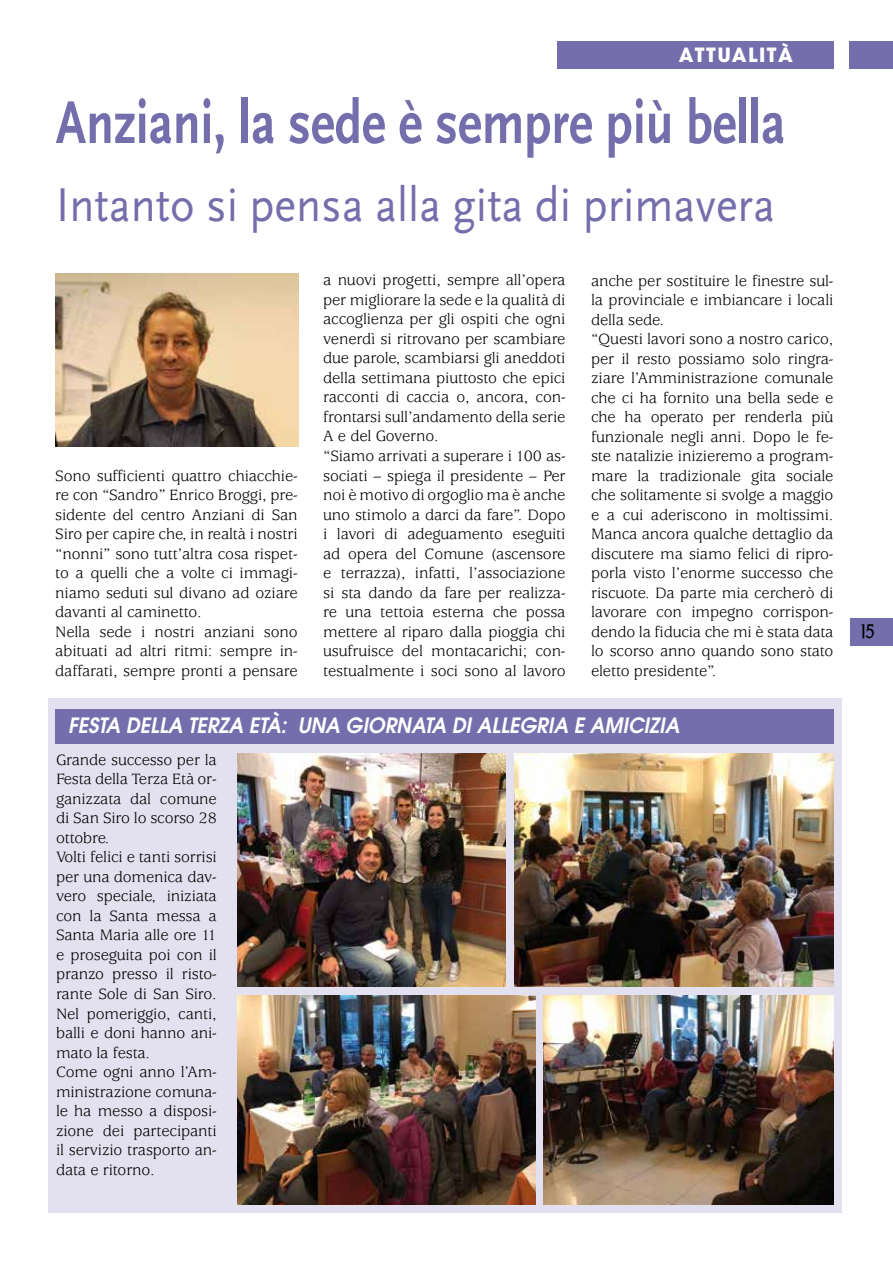
<style>
.page{position:relative;width:893px;height:1263px;background:#fff}
.page>*{position:absolute;margin:0;border:0;box-sizing:border-box;transform-origin:0 0}
.t1{font:700 63px "AD Scala Sans";color:#756eac;scale:.81 1}
.t2{font:49.5px "AD Scala Sans Romein";color:#756eac;scale:.93 1}
.t3{font:italic 600 21px "Avant Garde";color:#fff;scale:.95 1}
.t4{font:700 19.5px "Avant Garde";letter-spacing:.08em;color:#fff}
.t5{font:700 19.5px "Goodfish";color:#000}
.t6{font:16.5px/19.5px "Usherwood";letter-spacing:-.01em;color:#000}
</style>
<div class="page">
<div style="left:849px;top:41px;width:44px;height:28px;background:#756eac"></div>
<div style="left:557px;top:41px;width:276px;height:28px;background:#756eac"></div>
<div style="left:850px;top:618px;width:43px;height:27px;background:#756eac"></div>
<div style="left:49px;top:698px;width:793px;height:515px;background:#e3e1ef"></div>
<img style="left:56px;top:274px;width:242px;height:172px">
<img style="left:544px;top:995px;width:289px;height:209px">
<img style="left:514px;top:753px;width:319px;height:233px">
<img style="left:238px;top:995px;width:297px;height:209px">
<img style="left:238px;top:753px;width:268px;height:233px">
<div style="left:55px;top:709px;width:778px;height:35px;background:#756eac"></div>
<p class="t4" style="left:679px;top:42px;width:116px">ATTUALITÀ</p>
<h1 class="t1" style="left:56px;top:89px;width:902px">Anziani, la sede è sempre più bella</h1>
<h2 class="t2" style="left:56px;top:178px;width:775px">Intanto si pensa alla gita di primavera</h2>
<p class="t6" style="left:55px;top:466px;width:244px">Sono sufficienti quattro chiacchie&shy;re con “Sandro” Enrico Broggi, pre&shy;sidente del centro Anziani di San Siro per capire che, in realtà i nostri “nonni” sono tutt’altra cosa rispet&shy;to a quelli che a volte ci immagi&shy;niamo seduti sul divano ad oziare davanti al caminetto.<br>Nella sede i nostri anziani sono abituati ad altri ritmi: sempre in&shy;daffarati, sempre pronti a pensare</p>
<p class="t6" style="left:323px;top:271px;width:244px">a nuovi progetti, sempre all’opera per migliorare la sede e la qualità di accoglienza per gli ospiti che ogni venerdì si ritrovano per scambiare due parole, scambiarsi gli aneddoti della settimana piuttosto che epici racconti di caccia o, ancora, con&shy;frontarsi sull’andamento della serie A e del Governo.<br>“Siamo arrivati a superare i 100 as&shy;sociati – spiega il presidente – Per noi è motivo di orgoglio ma è anche uno stimolo a darci da fare”. Dopo i lavori di adeguamento eseguiti ad opera del Comune (ascensore e terrazza), infatti, l’associazione si sta dando da fare per realizza&shy;re una tettoia esterna che possa mettere al riparo dalla pioggia chi usufruisce del montacarichi; con&shy;testualmente i soci sono al lavoro</p>
<p class="t6" style="left:591px;top:271px;width:244px">anche per sostituire le finestre sul&shy;la provinciale e imbiancare i locali della sede.<br>“Questi lavori sono a nostro carico, per il resto possiamo solo ringra&shy;ziare l’Amministrazione comunale che ci ha fornito una bella sede e che ha operato per renderla più funzionale negli anni. Dopo le fe&shy;ste natalizie inizieremo a program&shy;mare la tradizionale gita sociale che solitamente si svolge a maggio e a cui aderiscono in moltissimi.<br>Manca ancora qualche dettaglio da discutere ma siamo felici di ripro&shy;porla visto l’enorme successo che riscuote. Da parte mia cercherò di lavorare con impegno corrispon&shy;dendo la fiducia che mi è stata data lo scorso anno quando sono stato eletto presidente”.</p>
<p class="t3" style="left:68px;top:712px;width:645px">FESTA DELLA TERZA ETÀ: UNA GIORNATA DI ALLEGRIA E AMICIZIA</p>
<p class="t6" style="left:56px;top:751px;width:162px">Grande successo per la<br>Festa della Terza Età or&shy;ganizzata dal comune di San Siro lo scorso 28 ottobre.<br>Volti felici e tanti sorrisi per una domenica dav&shy;vero speciale, iniziata con la Santa messa a<br>Santa Maria alle ore 11 e proseguita poi con il pranzo presso il risto&shy;rante Sole di San Siro.<br>Nel pomeriggio, canti, balli e doni hanno ani&shy;mato la festa.<br>Come ogni anno l’Am&shy;ministrazione comuna&shy;le ha messo a disposi&shy;zione dei partecipanti il servizio trasporto an&shy;data e ritorno.</p>
<p class="t5" style="left:861px;top:619px;width:15px">15</p>
</div>
